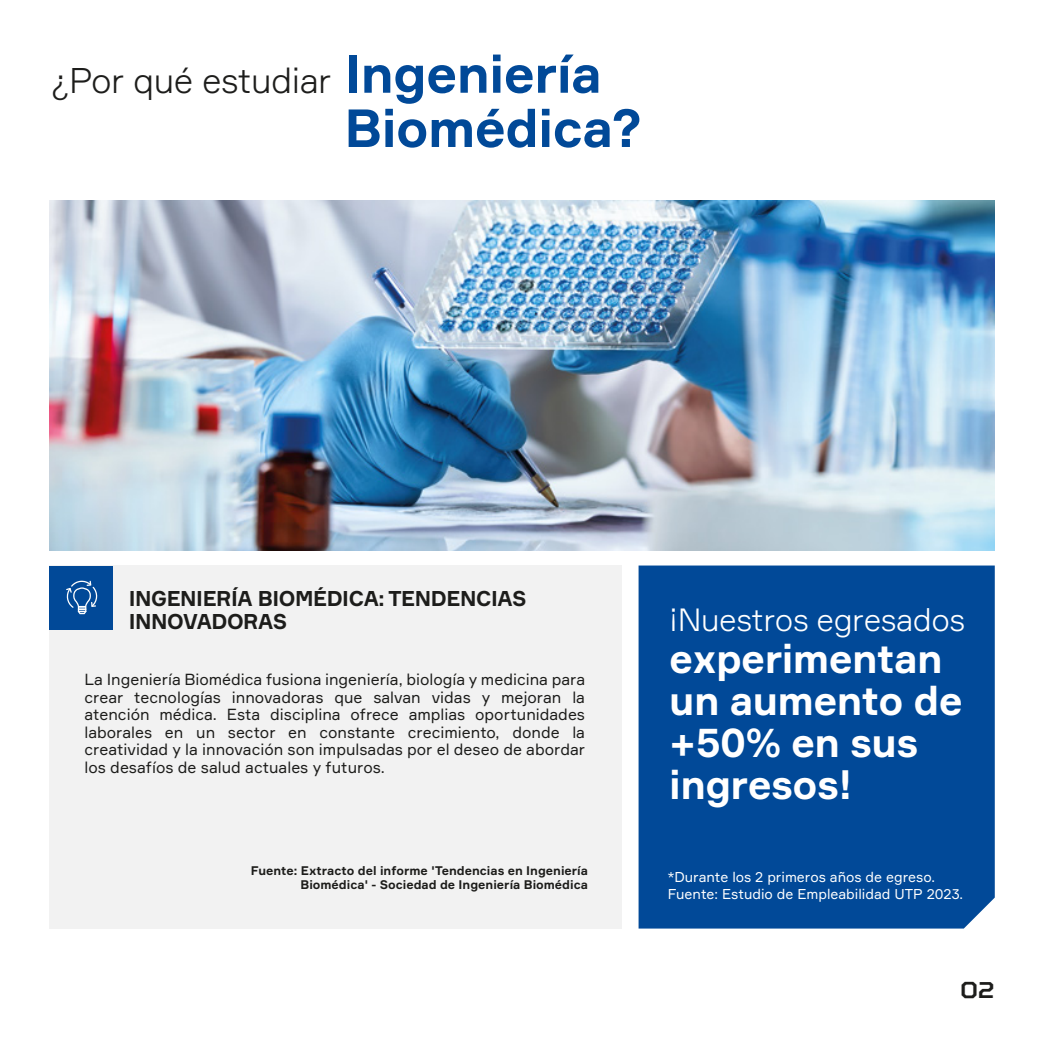
<style>
.page{position:relative;width:1042px;height:1042px;background:#fff}
.page>*{position:absolute;margin:0;border:0;box-sizing:border-box;transform-origin:0 0}
.t1{font:700 52.5px "Formular";letter-spacing:-.015em;color:#014998}
.t2{font:700 40.25px/42px "Formular";letter-spacing:-.015em;color:#fff}
.t3{font:300 35px "Formular";letter-spacing:-.015em;color:#1d1d1b}
.t4{font:300 31.5px "Formular";letter-spacing:-.015em;color:#fff}
.t5{font:700 22.75px "TT Squares";color:#1d1d1b}
.t6{font:700 21px/22.8px "Formular";letter-spacing:-.02em;color:#1d1d1b}
.t7{font:15.75px/17.5px "Formular";color:#1d1d1b;text-align:justify}
.t8{font:14px/17.5px "Formular";color:#fff}
.t9{font:700 12.25px/14px "Formular";color:#1d1d1b;text-align:right}
.s1{font-weight:700;font-size:52.5px;color:#014998}
</style>
<div class="page">
<div style="left:49px;top:565px;width:573px;height:363px;background:#f2f2f2"></div>
<div style="left:638px;top:565px;width:357px;height:363px;background:#014998"></div>
<div style="left:49px;top:565px;width:64px;height:64px;background:#014998"></div>
<svg style="left:69px;top:580px;width:28px;height:34px"></svg>
<img style="left:69px;top:201px;width:925px;height:349px">
<img style="left:49px;top:200px;width:20px;height:430px">
<h3 class="t3" style="left:51px;top:59px;width:552px">¿Por qué estudiar <span class="s1">Ingeniería</span></h3>
<h1 class="t1" style="left:344px;top:96px;width:299px">Biomédica?</h1>
<h3 class="t6" style="left:129px;top:587px;width:399px">INGENIERÍA BIOMÉDICA: TENDENCIAS<br>INNOVADORAS</h3>
<p class="t7" style="left:84px;top:670px;width:502px">La Ingeniería Biomédica fusiona ingeniería, biología y medicina para crear tecnologías innovadoras que salvan vidas y mejoran la atención médica. Esta disciplina ofrece amplias oportunidades laborales en un sector en constante crecimiento, donde la creatividad y la innovación son impulsadas por el deseo de abordar los desafíos de salud actuales y futuros.</p>
<p class="t9" style="left:251px;top:863px;width:339px">Fuente: Extracto del informe 'Tendencias en Ingeniería<br>Biomédica' - Sociedad de Ingeniería Biomédica</p>
<h3 class="t4" style="left:669px;top:601px;width:298px">¡Nuestros egresados</h3>
<h2 class="t2" style="left:669px;top:637px;width:295px">experimentan un aumento de +50% en sus ingresos!</h2>
<p class="t8" style="left:668px;top:868px;width:297px">*Durante los 2 primeros años de egreso.<br>Fuente: Estudio de Empleabilidad UTP 2023.</p>
<h3 class="t5" style="left:960px;top:976px;width:36px">02</h3>
</div>
